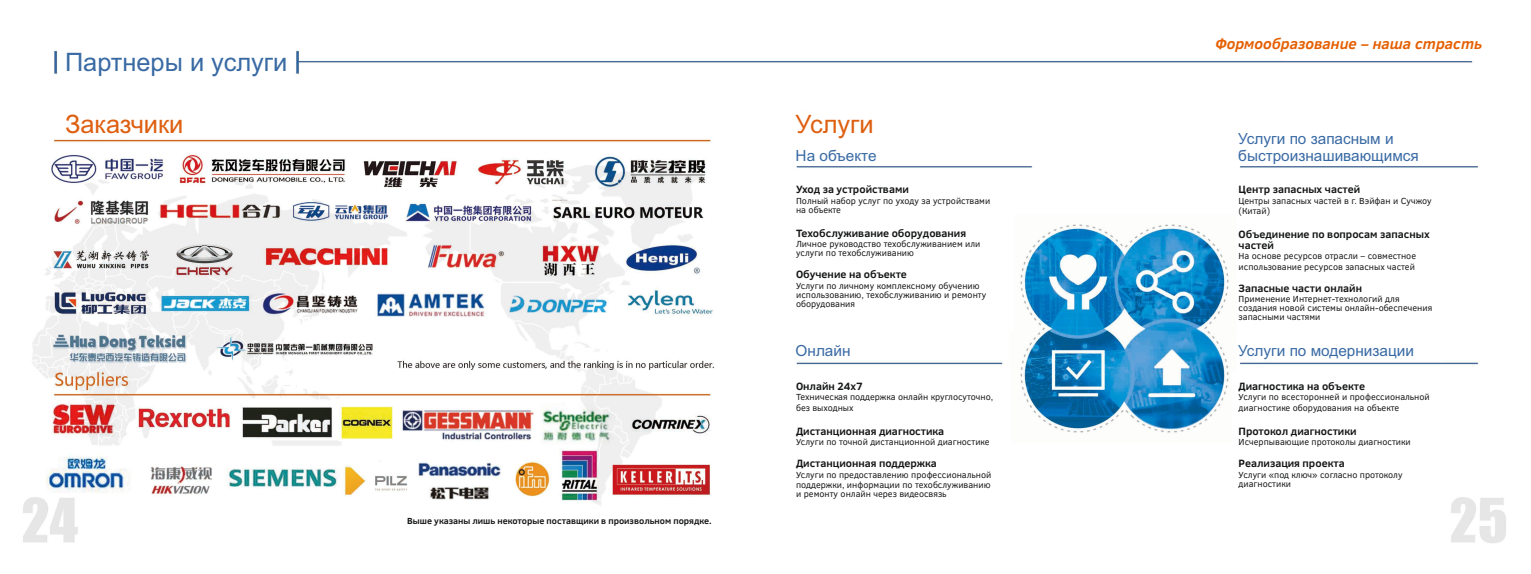
<style>
.page{position:relative;width:1531px;height:574px;background:#fff}
.page>*{position:absolute;margin:0;border:0;box-sizing:border-box;transform-origin:0 0}
.t1{font:25.38px "Arial";color:#396aa4}
.t2{font:25.38px "Arial";color:#de5f10}
.t3{font:15.33px/16.9px "Arial";color:#396aa4}
.t4{font:italic 700 15.27px "Clear Sans";color:#e55f00}
.t5{font:700 10.8px/10.8px "Clear Sans";color:#151616}
.t6{font:9px/9px "Clear Sans";color:#151616}
.t7{font:700 9px "Clear Sans";color:#151616}
</style>
<div class="page">
<img style="left:23px;top:50px;width:1483px;height:493px">
<div style="left:791px;top:173px;width:223px;height:157px;background:#fff"></div>
<div style="left:788px;top:368px;width:223px;height:157px;background:#fff"></div>
<div style="left:927px;top:447px;width:223px;height:87px;background:#fff"></div>
<div style="left:1232px;top:372px;width:223px;height:123px;background:#fff"></div>
<div style="left:1236px;top:174px;width:253px;height:142px;background:#fff"></div>
<div style="left:789px;top:140px;width:706px;height:26px;background:#fff"></div>
<div style="left:796px;top:333px;width:207px;height:26px;background:#fff"></div>
<div style="left:1236px;top:333px;width:207px;height:29px;background:#fff"></div>
<div style="left:61px;top:46px;width:227px;height:36px;background:#fff"></div>
<div style="left:36px;top:110px;width:123px;height:27px;background:#fff"></div>
<div style="left:766px;top:110px;width:124px;height:27px;background:#fff"></div>
<div style="left:1284px;top:27px;width:209px;height:33px;background:#fff"></div>
<div style="left:392px;top:511px;width:330px;height:18px;background:#fff"></div>
<h1 class="t1" style="left:65px;top:53px;width:224px">Партнеры и услуги</h1>
<h1 class="t2" style="left:65px;top:114px;width:120px">Заказчики</h1>
<h1 class="t2" style="left:795px;top:114px;width:80px">Услуги</h1>
<h2 class="t3" style="left:795px;top:148px;width:83px">На объекте</h2>
<p class="t5" style="left:796px;top:185px;width:114px">Уход за устройствами</p>
<p class="t6" style="left:796px;top:197px;width:196px">Полный набор услуг по уходу за устройствами на объекте</p>
<p class="t5" style="left:796px;top:229px;width:171px">Техобслуживание оборудования</p>
<p class="t6" style="left:796px;top:241px;width:186px">Личное руководство техобслуживанием или услуги по техобслуживанию</p>
<p class="t5" style="left:796px;top:271px;width:112px">Обучение на объекте</p>
<p class="t6" style="left:796px;top:283px;width:192px">Услуги по личному комплексному обучению использованию, техобслуживанию и ремонту оборудования</p>
<h3 class="t4" style="left:1215px;top:38px;width:268px">Формообразование – наша страсть</h3>
<h2 class="t3" style="left:1238px;top:131px;width:182px">Услуги по запасным и быстроизнашивающимся</h2>
<p class="t5" style="left:1238px;top:185px;width:123px">Центр запасных частей</p>
<p class="t6" style="left:1238px;top:196px;width:195px;line-height:10.2px">Центры запасных частей в г. Вэйфан и Сучжоу (Китай)</p>
<p class="t5" style="left:1238px;top:230px;width:193px">Объединение по вопросам запасных частей</p>
<p class="t6" style="left:1238px;top:252px;width:179px;line-height:10.2px">На основе ресурсов отрасли – совместное использование ресурсов запасных частей</p>
<p class="t5" style="left:1238px;top:284px;width:125px">Запасные части онлайн</p>
<p class="t6" style="left:1238px;top:296px;width:195px">Применение Интернет-технологий для создания новой системы онлайн-обеспечения запасными частями</p>
<h2 class="t3" style="left:795px;top:343px;width:56px">Онлайн</h2>
<h2 class="t3" style="left:1238px;top:343px;width:177px">Услуги по модернизации</h2>
<p class="t7" style="left:407px;top:518px;width:306px">Выше указаны лишь некоторые поставщики в произвольном порядке.</p>
<p class="t5" style="left:796px;top:382px;width:68px">Онлайн 24x7</p>
<p class="t6" style="left:796px;top:393px;width:199px;line-height:10.2px">Техническая поддержка онлайн круглосуточно, без выходных</p>
<p class="t5" style="left:796px;top:427px;width:150px">Дистанционная диагностика</p>
<p class="t6" style="left:796px;top:439px;width:195px">Услуги по точной дистанционной диагностике</p>
<p class="t5" style="left:796px;top:460px;width:142px">Дистанционная поддержка</p>
<p class="t6" style="left:796px;top:471px;width:197px;line-height:10.2px">Услуги по предоставлению профессиональной поддержки, информации по техобслуживанию</p>
<p class="t6" style="left:796px;top:491px;width:152px">и ремонту онлайн через видеосвязь</p>
<p class="t5" style="left:1238px;top:382px;width:128px">Диагностика на объекте</p>
<p class="t6" style="left:1238px;top:393px;width:193px;line-height:10.2px">Услуги по всесторонней и профессиональной диагностике оборудования на объекте</p>
<p class="t5" style="left:1238px;top:427px;width:119px">Протокол диагностики</p>
<p class="t6" style="left:1238px;top:439px;width:174px">Исчерпывающие протоколы диагностики</p>
<p class="t5" style="left:1238px;top:460px;width:108px">Реализация проекта</p>
<p class="t6" style="left:1238px;top:471px;width:166px">Услуги «под ключ» согласно протоколу диагностики</p>
</div>
